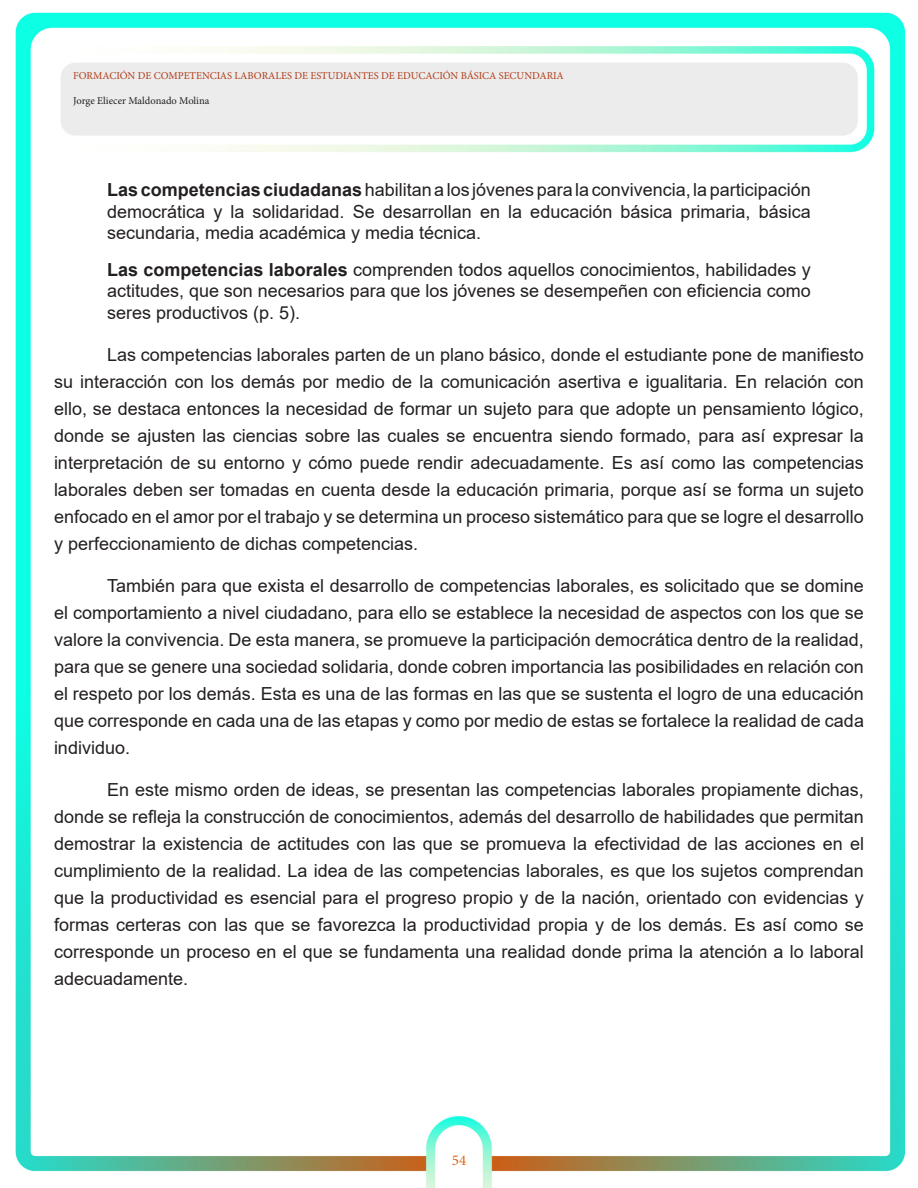
<style>
.page{position:relative;width:918px;height:1188px;background:#fff}
.page>*{position:absolute;margin:0;border:0;box-sizing:border-box;transform-origin:0 0}
.t1{font:18px/27px "Arial";color:#231f20;text-align:justify}
.t2{font:15px "Minion Pro";color:#db6514}
.t3{font:10.5px "Minion Pro";color:#b13b17}
.t4{font:10.5px "Minion Pro";color:#231f20}
.s1{font-weight:700}
</style>
<div class="page">
<img style="left:15px;top:12px;width:891px;height:1176px">
<p class="t3" style="left:73px;top:68px;width:492px">FORMACIÓN DE COMPETENCIAS LABORALES DE ESTUDIANTES DE EDUCACIÓN BÁSICA SECUNDARIA</p>
<p class="t4" style="left:73px;top:93px;width:138px">Jorge Eliecer Maldonado Molina</p>
<p class="t1" style="left:107px;top:179px;width:705px;line-height:21.6px"><span class="s1">Las competencias ciudadanas</span> habilitan a los jóvenes para la convivencia, la participación democrática y la solidaridad. Se desarrollan en la educación básica primaria, básica secundaria, media académica y media técnica.</p>
<p class="t1" style="left:107px;top:259px;width:705px;line-height:21.6px"><span class="s1">Las competencias laborales</span> comprenden todos aquellos conocimientos, habilidades y actitudes, que son necesarios para que los jóvenes se desempeñen con eficiencia como seres productivos (p. 5).</p>
<p class="t1" style="left:54px;top:341px;width:811px;text-indent:53px">Las competencias laborales parten de un plano básico, donde el estudiante pone de manifiesto su interacción con los demás por medio de la comunicación asertiva e igualitaria. En relación con ello, se destaca entonces la necesidad de formar un sujeto para que adopte un pensamiento lógico, donde se ajusten las ciencias sobre las cuales se encuentra siendo formado, para así expresar la interpretación de su entorno y cómo puede rendir adecuadamente. Es así como las competencias laborales deben ser tomadas en cuenta desde la educación primaria, porque así se forma un sujeto enfocado en el amor por el trabajo y se determina un proceso sistemático para que se logre el desarrollo y perfeccionamiento de dichas competencias.</p>
<p class="t1" style="left:54px;top:572px;width:812px;text-indent:53px">También para que exista el desarrollo de competencias laborales, es solicitado que se domine el comportamiento a nivel ciudadano, para ello se establece la necesidad de aspectos con los que se valore la convivencia. De esta manera, se promueve la participación democrática dentro de la realidad, para que se genere una sociedad solidaria, donde cobren importancia las posibilidades en relación con el respeto por los demás. Esta es una de las formas en las que se sustenta el logro de una educación que corresponde en cada una de las etapas y como por medio de estas se fortalece la realidad de cada individuo.</p>
<p class="t1" style="left:54px;top:776px;width:812px;text-indent:53px">En este mismo orden de ideas, se presentan las competencias laborales propiamente dichas, donde se refleja la construcción de conocimientos, además del desarrollo de habilidades que permitan demostrar la existencia de actitudes con las que se promueva la efectividad de las acciones en el cumplimiento de la realidad. La idea de las competencias laborales, es que los sujetos comprendan que la productividad es esencial para el progreso propio y de la nación, orientado con evidencias y formas certeras con las que se favorezca la productividad propia y de los demás. Es así como se corresponde un proceso en el que se fundamenta una realidad donde prima la atención a lo laboral adecuadamente.</p>
<p class="t2" style="left:452px;top:1150px;width:16px">54</p>
</div>
